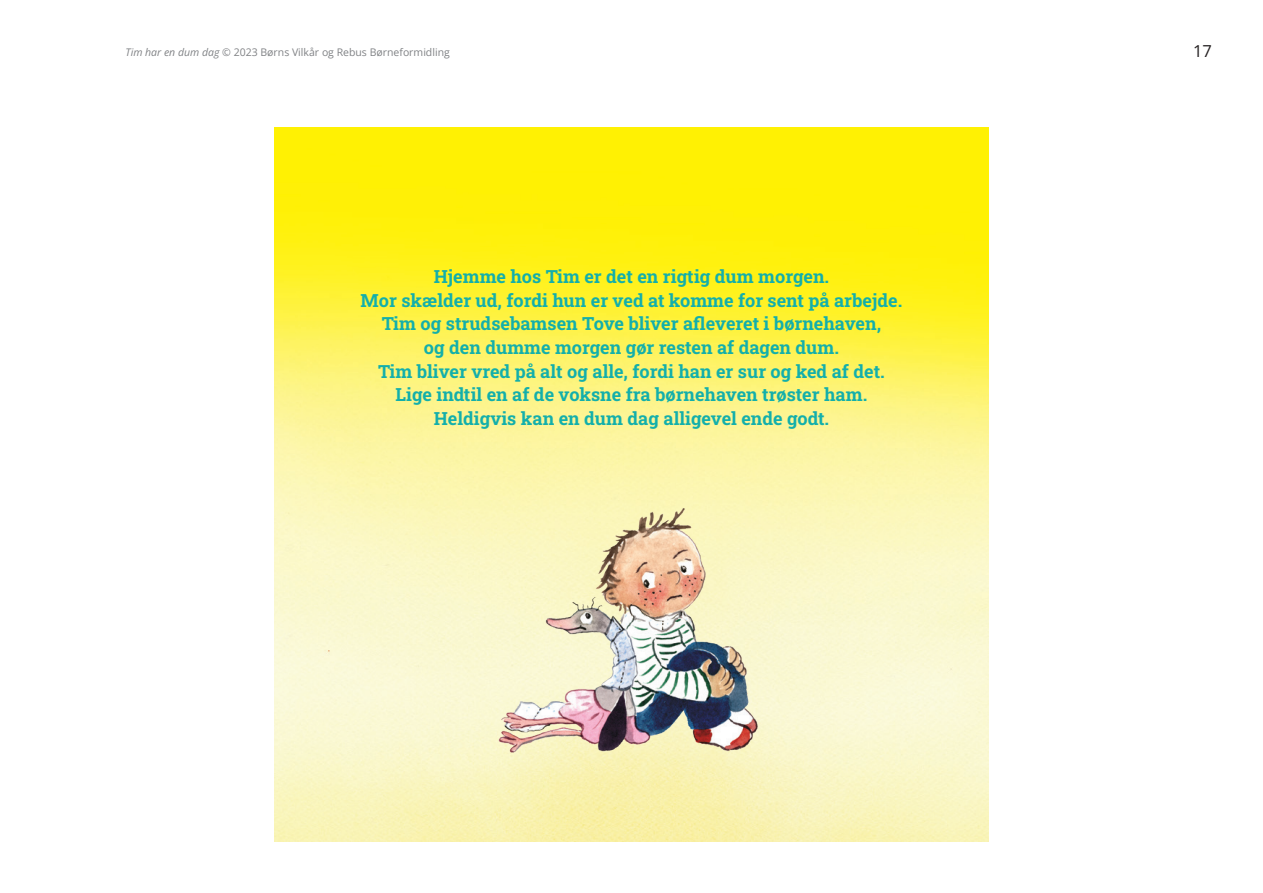
<style>
.page{position:relative;width:1263px;height:893px;background:#fff}
.page>*{position:absolute;margin:0;border:0;box-sizing:border-box;transform-origin:0 0}
.t1{font:18.15px "Roboto Slab";color:#13afab}
.t2{font:16.5px "Open Sans";color:#231f20}
.t3{font:10.5px "Open Sans";color:#808285}
.s1{font-style:italic}
</style>
<div class="page">
<img style="left:274px;top:128px;width:715px;height:714px">
<img style="left:467px;top:485px;width:309px;height:290px">
<p class="t3" style="left:125px;top:45px;width:326px"><span class="s1">Tim har en dum dag</span> © 2023 Børns Vilkår og Rebus Børneformidling</p>
<p class="t2" style="left:1193px;top:40px;width:20px">17</p>
<p class="t1" style="left:434px;top:264px;width:397px">Hjemme hos Tim er det en rigtig dum morgen.</p>
<p class="t1" style="left:361px;top:288px;width:543px">Mor skælder ud, fordi hun er ved at komme for sent på arbejde.</p>
<p class="t1" style="left:382px;top:311px;width:501px">Tim og strudsebamsen Tove bliver afleveret i børnehaven,</p>
<p class="t1" style="left:424px;top:335px;width:417px">og den dumme morgen gør resten af dagen dum.</p>
<p class="t1" style="left:378px;top:359px;width:508px">Tim bliver vred på alt og alle, fordi han er sur og ked af det.</p>
<p class="t1" style="left:396px;top:382px;width:473px">Lige indtil en af de voksne fra børnehaven trøster ham.</p>
<p class="t1" style="left:434px;top:406px;width:397px">Heldigvis kan en dum dag alligevel ende godt.</p>
</div>
